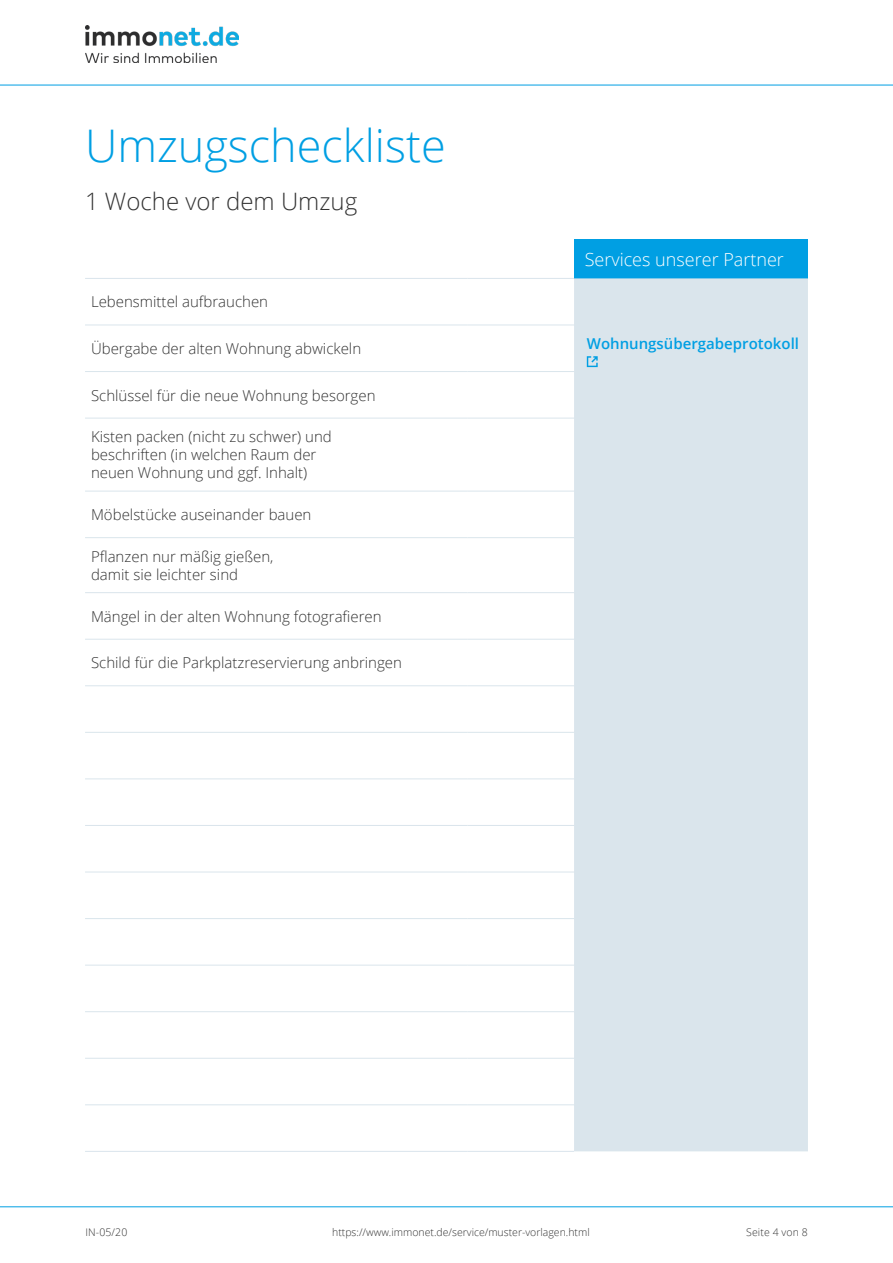
<style>
.page{position:relative;width:893px;height:1263px;background:#fff}
.page>*{position:absolute;margin:0;border:0;box-sizing:border-box;transform-origin:0 0}
.t1{font:300 45px "Open Sans";color:#009fe3}
.t2{font:300 24px "Open Sans";color:#333}
.t3{font:300 18px "Open Sans";color:#fff}
.t4{font:300 15px/18px "Open Sans";color:#333}
.t5{font:600 15px "Open Sans";color:#009fe3}
.t6{font:300 10.5px "Open Sans";color:#333}
</style>
<div class="page">
<div style="left:574px;top:239px;width:234px;height:39px;background:#009fe3"></div>
<svg style="left:468px;top:324px;width:106px;height:782px"></svg>
<div style="left:574px;top:278px;width:234px;height:873px;background:#dae5ec"></div>
<hr style="left:85px;top:325px;width:383px;height:1px;background:#dae5ec">
<hr style="left:468px;top:325px;width:106px;height:1px;background:#dae5ec">
<hr style="left:85px;top:371px;width:383px;height:1px;background:#dae5ec">
<hr style="left:468px;top:371px;width:106px;height:1px;background:#dae5ec">
<hr style="left:85px;top:418px;width:383px;height:1px;background:#dae5ec">
<hr style="left:468px;top:418px;width:106px;height:1px;background:#dae5ec">
<hr style="left:85px;top:592px;width:383px;height:1px;background:#dae5ec">
<hr style="left:468px;top:592px;width:106px;height:1px;background:#dae5ec">
<hr style="left:85px;top:639px;width:383px;height:1px;background:#dae5ec">
<hr style="left:468px;top:639px;width:106px;height:1px;background:#dae5ec">
<hr style="left:85px;top:685px;width:383px;height:1px;background:#dae5ec">
<hr style="left:468px;top:685px;width:106px;height:1px;background:#dae5ec">
<hr style="left:85px;top:732px;width:383px;height:1px;background:#dae5ec">
<hr style="left:468px;top:732px;width:106px;height:1px;background:#dae5ec">
<hr style="left:85px;top:778px;width:383px;height:1px;background:#dae5ec">
<hr style="left:468px;top:778px;width:106px;height:1px;background:#dae5ec">
<hr style="left:85px;top:825px;width:383px;height:1px;background:#dae5ec">
<hr style="left:468px;top:825px;width:106px;height:1px;background:#dae5ec">
<hr style="left:85px;top:872px;width:383px;height:1px;background:#dae5ec">
<hr style="left:468px;top:872px;width:106px;height:1px;background:#dae5ec">
<hr style="left:85px;top:918px;width:383px;height:1px;background:#dae5ec">
<hr style="left:468px;top:918px;width:106px;height:1px;background:#dae5ec">
<hr style="left:85px;top:965px;width:383px;height:1px;background:#dae5ec">
<hr style="left:468px;top:965px;width:106px;height:1px;background:#dae5ec">
<hr style="left:85px;top:1011px;width:383px;height:1px;background:#dae5ec">
<hr style="left:468px;top:1011px;width:106px;height:1px;background:#dae5ec">
<hr style="left:85px;top:1058px;width:383px;height:1px;background:#dae5ec">
<hr style="left:468px;top:1058px;width:106px;height:1px;background:#dae5ec">
<hr style="left:85px;top:1104px;width:383px;height:1px;background:#dae5ec">
<hr style="left:468px;top:1104px;width:106px;height:1px;background:#dae5ec">
<hr style="left:85px;top:1151px;width:383px;height:1px;background:#dae5ec">
<hr style="left:468px;top:1151px;width:106px;height:1px;background:#dae5ec">
<hr style="left:85px;top:278px;width:383px;height:1px;background:#dae5ec">
<hr style="left:468px;top:278px;width:106px;height:1px;background:#dae5ec">
<hr style="left:85px;top:491px;width:383px;height:1px;background:#dae5ec">
<hr style="left:468px;top:491px;width:106px;height:1px;background:#dae5ec">
<hr style="left:85px;top:537px;width:383px;height:1px;background:#dae5ec">
<hr style="left:468px;top:537px;width:106px;height:1px;background:#dae5ec">
<svg style="left:587px;top:356px;width:11px;height:11px"></svg>
<img style="left:85px;top:26px;width:154px;height:37px">
<hr style="left:0;top:85px;width:893px;height:1px;background:#009fe3">
<hr style="left:0;top:1206px;width:893px;height:1px;background:#009fe3">
<h1 class="t1" style="left:85px;top:115px;width:362px">Umzugscheckliste</h1>
<h2 class="t2" style="left:85px;top:185px;width:274px">1 Woche vor dem Umzug</h2>
<p class="t3" style="left:585px;top:247px;width:201px">Services unserer Partner</p>
<p class="t4" style="left:91px;top:293px;width:179px">Lebensmittel aufbrauchen</p>
<p class="t4" style="left:91px;top:339px;width:272px">Übergabe der alten Wohnung abwickeln</p>
<p class="t5" style="left:587px;top:333px;width:214px">Wohnungsübergabeprotokoll</p>
<p class="t4" style="left:91px;top:386px;width:286px">Schlüssel für die neue Wohnung besorgen</p>
<p class="t4" style="left:91px;top:427px;width:242px">Kisten packen (nicht zu schwer) und beschriften (in welchen Raum der neuen Wohnung und ggf. Inhalt)</p>
<p class="t4" style="left:91px;top:505px;width:222px">Möbelstücke auseinander bauen</p>
<p class="t4" style="left:91px;top:547px;width:184px">Pflanzen nur mäßig gießen, damit sie leichter sind</p>
<p class="t4" style="left:91px;top:607px;width:292px">Mängel in der alten Wohnung fotografieren</p>
<p class="t4" style="left:91px;top:653px;width:312px">Schild für die Parkplatzreservierung anbringen</p>
<p class="t6" style="left:85px;top:1225px;width:43px">IN-05/20</p>
<p class="t6" style="left:332px;top:1225px;width:259px">https://www.immonet.de/service/muster-vorlagen.html</p>
<p class="t6" style="left:746px;top:1225px;width:63px">Seite 4 von 8</p>
</div>
